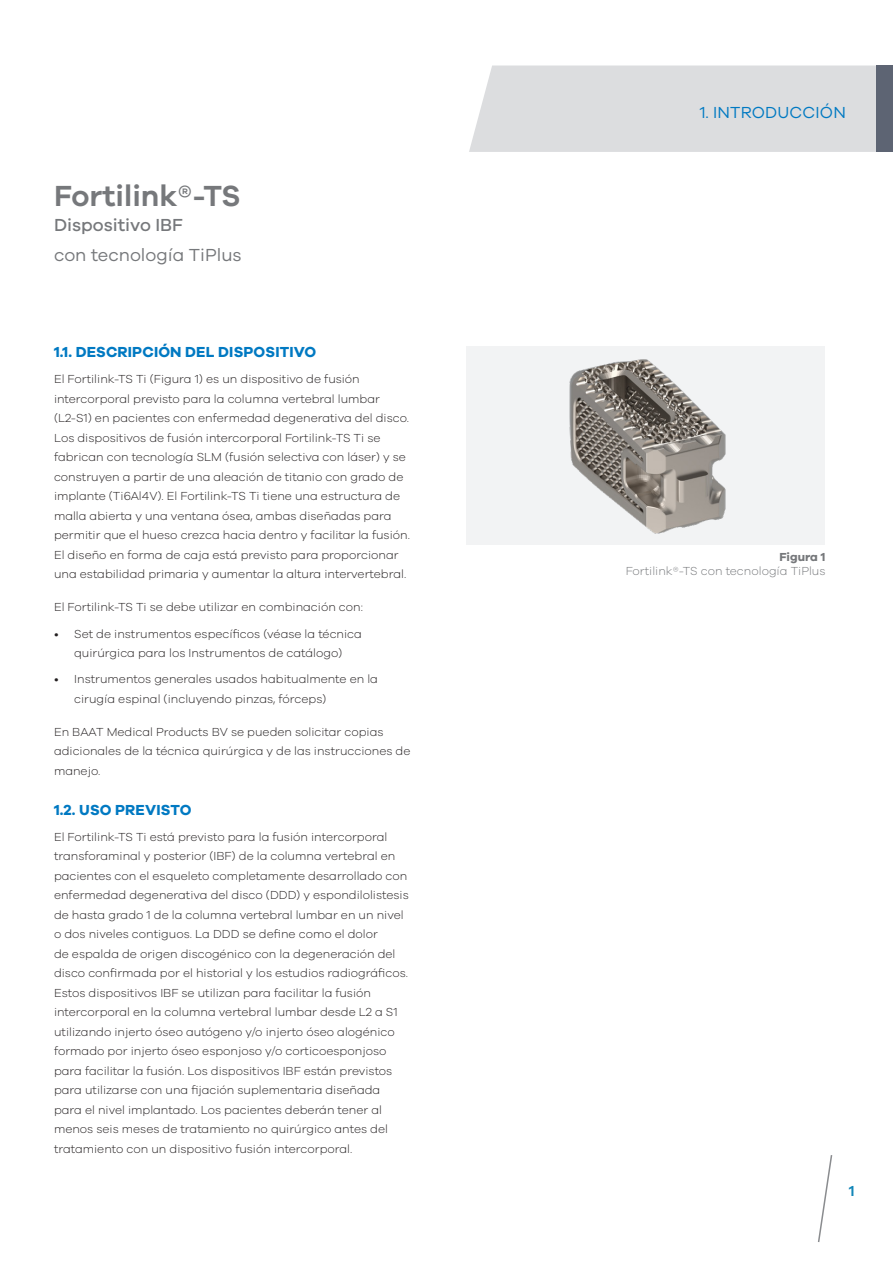
<style>
.page{position:relative;width:893px;height:1263px;background:#fff}
.page>*{position:absolute;margin:0;border:0;box-sizing:border-box;transform-origin:0 0}
.t1{font:600 30px "Galano Grotesque";color:#76787b}
.t2{font:18px "Galano Grotesque";color:#76787b}
.t3{font:500 18px "Galano Grotesque";color:#76787b}
.t4{font:16.5px "Galano Grotesque";letter-spacing:.01em;color:#0079c2}
.t5{font:700 15px "Galano Grotesque";letter-spacing:.01em;color:#0079c2}
.t6{font:600 15px "Galano Grotesque";color:#1286b8}
.t7{font:300 12px/19.5px "Galano Grotesque";color:#231f20}
.t8{font:300 12px "Galano Grotesque";color:#76787b}
.t9{font:700 12px "Galano Grotesque";color:#76787b}
</style>
<div class="page">
<svg style="left:818px;top:1155px;width:15px;height:87px"></svg>
<div style="left:469px;top:65px;width:407px;height:87px;background:#dcdddf"></div>
<div style="left:876px;top:65px;width:17px;height:87px;background:#5d6473"></div>
<div style="left:467px;top:346px;width:358px;height:199px;background:#f2f3f4"></div>
<img style="left:569px;top:359px;width:157px;height:175px">
<h1 class="t1" style="left:54px;top:177px;width:188px">Fortilink®-TS</h1>
<h2 class="t3" style="left:54px;top:214px;width:130px">Dispositivo IBF</h2>
<h2 class="t2" style="left:54px;top:244px;width:189px">con tecnología TiPlus</h2>
<p class="t5" style="left:54px;top:343px;width:264px">1.1. DESCRIPCIÓN DEL DISPOSITIVO</p>
<p class="t7" style="left:54px;top:369px;width:357px">El Fortilink-TS Ti (Figura 1) es un dispositivo de fusión intercorporal previsto para la columna vertebral lumbar (L2-S1) en pacientes con enfermedad degenerativa del disco.<br>Los dispositivos de fusión intercorporal Fortilink-TS Ti se fabrican con tecnología SLM (fusión selectiva con láser) y se construyen a partir de una aleación de titanio con grado de implante (Ti6Al4V). El Fortilink-TS Ti tiene una estructura de malla abierta y una ventana ósea, ambas diseñadas para permitir que el hueso crezca hacia dentro y facilitar la fusión.<br>El diseño en forma de caja está previsto para proporcionar una estabilidad primaria y aumentar la altura intervertebral.</p>
<p class="t7" style="left:54px;top:597px;width:310px">El Fortilink-TS Ti se debe utilizar en combinación con:</p>
<p class="t7" style="left:54px;top:623px;width:309px;text-align:center">• Set de instrumentos específicos (véase la técnica quirúrgica para los Instrumentos de catálogo)</p>
<p class="t7" style="left:74px;top:669px;width:305px;text-indent:-20px">• Instrumentos generales usados habitualmente en la cirugía espinal (incluyendo pinzas, fórceps)</p>
<p class="t7" style="left:54px;top:722px;width:358px">En BAAT Medical Products BV se pueden solicitar copias adicionales de la técnica quirúrgica y de las instrucciones de manejo.</p>
<p class="t5" style="left:54px;top:800px;width:139px">1.2. USO PREVISTO</p>
<p class="t7" style="left:54px;top:827px;width:356px">El Fortilink-TS Ti está previsto para la fusión intercorporal transforaminal y posterior (IBF) de la columna vertebral en pacientes con el esqueleto completamente desarrollado con enfermedad degenerativa del disco (DDD) y espondilolistesis de hasta grado 1 de la columna vertebral lumbar en un nivel o dos niveles contiguos. La DDD se define como el dolor<br>de espalda de origen discogénico con la degeneración del disco confirmada por el historial y los estudios radiográficos.<br>Estos dispositivos IBF se utilizan para facilitar la fusión intercorporal en la columna vertebral lumbar desde L2 a S1 utilizando injerto óseo autógeno y/o injerto óseo alogénico formado por injerto óseo esponjoso y/o corticoesponjoso para facilitar la fusión. Los dispositivos IBF están previstos para utilizarse con una fijación suplementaria diseñada para el nivel implantado. Los pacientes deberán tener al menos seis meses de tratamiento no quirúrgico antes del tratamiento con un dispositivo fusión intercorporal.</p>
<h3 class="t4" style="left:700px;top:102px;width:148px">1. INTRODUCCIÓN</h3>
<p class="t9" style="left:779px;top:550px;width:48px">Figura 1</p>
<p class="t8" style="left:626px;top:563px;width:201px">Fortilink®-TS con tecnología TiPlus</p>
<p class="t6" style="left:849px;top:1181px;width:7px">1</p>
</div>
